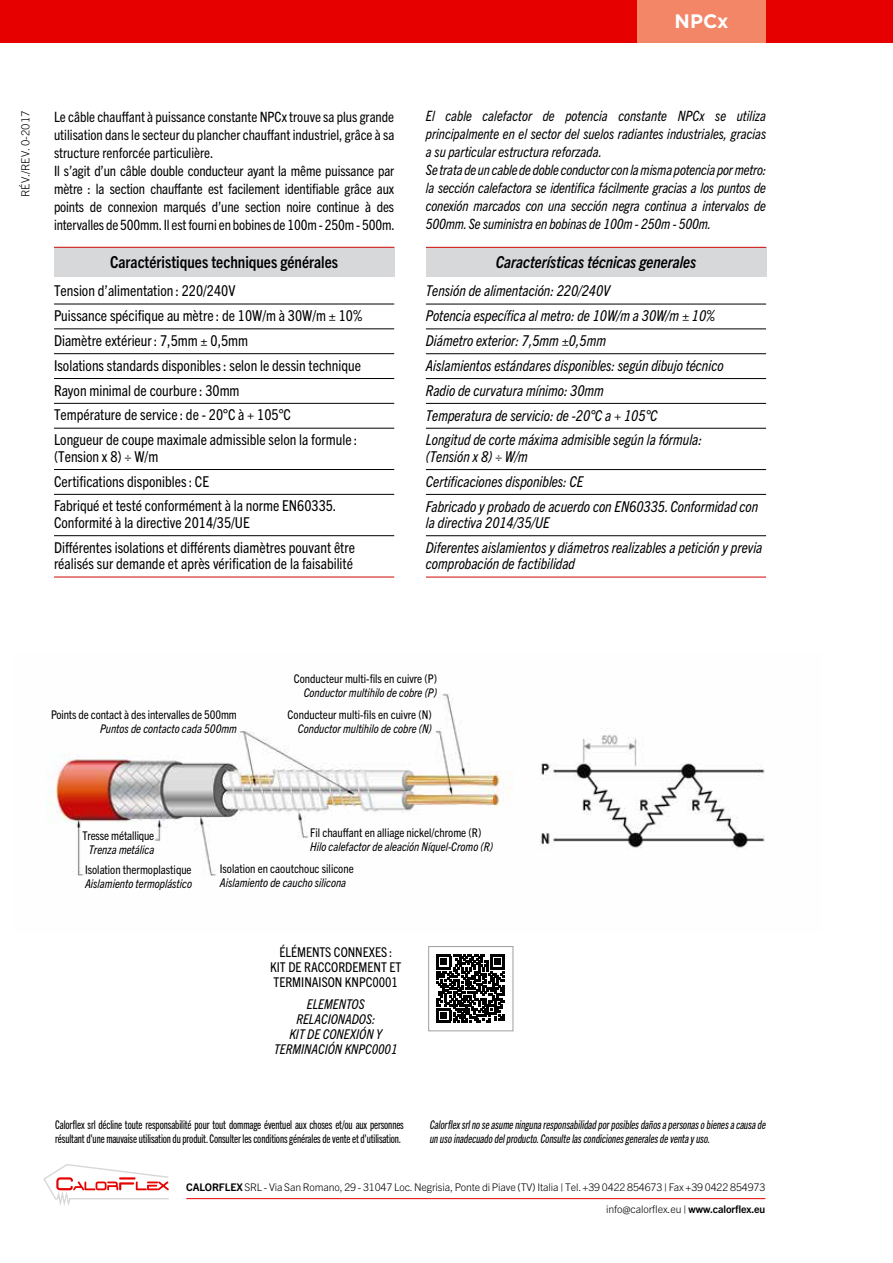
<style>
.page{position:relative;width:893px;height:1263px;background:#fff}
.page>*{position:absolute;margin:0;border:0;box-sizing:border-box;transform-origin:0 0}
.t1{font:700 19.5px "Gotham Pro";color:#fff}
.t2{font:700 condensed 16.5px "Trade Gothic Next LT Pro";color:#000}
.t3{font:italic 700 condensed 16.5px "Trade Gothic Next LT Pro";color:#000}
.t4{font:condensed 15px/24.8px "Trade Gothic Next LT Pro";color:#000}
.t5{font:italic condensed 15px/24.8px "Trade Gothic Next LT Pro";color:#000}
.t6{font:condensed 14.25px/18px "Trade Gothic Next LT Pro";letter-spacing:-.01em;color:#000}
.t7{font:italic condensed 14.25px/18px "Trade Gothic Next LT Pro";letter-spacing:-.01em;color:#000}
.t8{font:condensed 13.5px/15px "Trade Gothic Next LT Pro";color:#000;text-align:center}
.t9{font:italic condensed 13.5px/15px "Trade Gothic Next LT Pro";color:#000;text-align:center}
.t10{font:condensed 12px "Trade Gothic Next LT Pro";color:#000}
.t11{font:italic condensed 12px "Trade Gothic Next LT Pro";color:#000}
.t12{font:12px/13.5px "Trade Gothic Next LT Pro Cm";letter-spacing:-.01em;color:#000}
.t13{font:italic 12px/13.5px "Trade Gothic Next LT Pro Cm";color:#000}
.t14{font:300 11.25px "Trade Gothic Next LT Pro";color:#000}
.t15{font:300 10.5px/22.5px "Trade Gothic Next LT Pro";letter-spacing:-.01em;color:#000;text-align:right}
.s1{font-weight:700}
</style>
<div class="page">
<hr style="left:186px;top:1198px;width:579px;height:1px;background:#e60000">
<div style="left:0;top:0;width:893px;height:43px;background:#e60000"></div>
<div style="left:637px;top:0;width:129px;height:43px;background:#f28667"></div>
<svg style="left:43px;top:1164px;width:126px;height:42px"></svg>
<div style="left:54px;top:247px;width:340px;height:30px;background:#d7d8da"></div>
<hr style="left:54px;top:304px;width:340px;height:1px;background:#000">
<hr style="left:54px;top:329px;width:340px;height:1px;background:#000">
<hr style="left:54px;top:353px;width:340px;height:1px;background:#000">
<hr style="left:54px;top:378px;width:340px;height:1px;background:#000">
<hr style="left:54px;top:403px;width:340px;height:1px;background:#000">
<hr style="left:54px;top:428px;width:340px;height:1px;background:#000">
<hr style="left:54px;top:469px;width:340px;height:1px;background:#000">
<hr style="left:54px;top:494px;width:340px;height:1px;background:#000">
<hr style="left:54px;top:535px;width:340px;height:1px;background:#000">
<hr style="left:54px;top:577px;width:340px;height:1px;background:#cf0805">
<hr style="left:54px;top:247px;width:340px;height:1px;background:#cf0805">
<div style="left:426px;top:247px;width:340px;height:30px;background:#d7d8da"></div>
<hr style="left:426px;top:304px;width:340px;height:1px;background:#000">
<hr style="left:426px;top:329px;width:340px;height:1px;background:#000">
<hr style="left:426px;top:353px;width:340px;height:1px;background:#000">
<hr style="left:426px;top:378px;width:340px;height:1px;background:#000">
<hr style="left:426px;top:403px;width:340px;height:1px;background:#000">
<hr style="left:426px;top:428px;width:340px;height:1px;background:#000">
<hr style="left:426px;top:469px;width:340px;height:1px;background:#000">
<hr style="left:426px;top:494px;width:340px;height:1px;background:#000">
<hr style="left:426px;top:535px;width:340px;height:1px;background:#000">
<hr style="left:426px;top:577px;width:340px;height:1px;background:#cf0805">
<hr style="left:426px;top:247px;width:340px;height:1px;background:#cf0805">
<img style="left:46px;top:693px;width:719px;height:183px">
<svg style="left:437px;top:954px;width:68px;height:69px"></svg>
<div style="left:428px;top:946px;width:85px;height:85px;border:1px solid #9c9fa1"></div>
<h1 class="t1" style="left:675px;top:10px;width:56px">NPCx</h1>
<p class="t14" style="left:17px;top:197px;width:88px;rotate:-90deg">RÉV./REV. 0-2017</p>
<p class="t6" style="left:54px;top:107px;width:342px">Le câble chauffant à puissance constante NPCx trouve sa plus grande utilisation dans le secteur du plancher chauffant industriel, grâce à sa structure renforcée particulière.<br>Il s’agit d’un câble double conducteur ayant la même puissance par mètre : la section chauffante est facilement identifiable grâce aux points de connexion marqués d’une section noire continue à des intervalles de 500mm. Il est fourni en bobines de 100m - 250m - 500m.</p>
<p class="t2" style="left:110px;top:251px;width:230px">Caractéristiques techniques générales</p>
<p class="t4" style="left:54px;top:278px;width:310px">Tension d’alimentation : 220/240V<br>Puissance spécifique au mètre : de 10W/m à 30W/m ± 10% Diamètre extérieur : 7,5mm ± 0,5mm<br>Isolations standards disponibles : selon le dessin technique Rayon minimal de courbure : 30mm<br>Température de service : de - 20°C à + 105°C<br>Longueur de coupe maximale admissible selon la formule :</p>
<p class="t4" style="left:54px;top:443px;width:284px">(Tension x 8) ÷ W/m<br>Certifications disponibles : CE<br>Fabriqué et testé conformément à la norme EN60335.</p>
<p class="t4" style="left:54px;top:509px;width:302px">Conformité à la directive 2014/35/UE<br>Différentes isolations et différents diamètres pouvant être</p>
<p class="t4" style="left:54px;top:550px;width:300px">réalisés sur demande et après vérification de la faisabilité</p>
<p class="t7" style="left:426px;top:106px;width:342px">El cable calefactor de potencia constante NPCx se utiliza principalmente en el sector del suelos radiantes industriales, gracias a su particular estructura reforzada.<br>Se trata de un cable de doble conductor con la misma potencia por metro: la sección calefactora se identifica fácilmente gracias a los puntos de conexión marcados con una sección negra continua a intervalos de 500mm. Se suministra en bobinas de 100m - 250m - 500m.</p>
<p class="t3" style="left:496px;top:251px;width:202px">Características técnicas generales</p>
<p class="t5" style="left:426px;top:278px;width:299px">Tensión de alimentación: 220/240V<br>Potencia específica al metro: de 10W/m a 30W/m ± 10% Diámetro exterior: 7,5mm ±0,5mm<br>Aislamientos estándares disponibles: según dibujo técnico Radio de curvatura mínimo: 30mm<br>Temperatura de servicio: de -20°C a + 105°C<br>Longitud de corte máxima admisible según la fórmula:</p>
<p class="t5" style="left:426px;top:443px;width:334px">(Tensión x 8) ÷ W/m<br>Certificaciones disponibles: CE<br>Fabricado y probado de acuerdo con EN60335. Conformidad con</p>
<p class="t5" style="left:426px;top:509px;width:338px">la directiva 2014/35/UE<br>Diferentes aislamientos y diámetros realizables a petición y previa</p>
<p class="t5" style="left:426px;top:551px;width:151px">comprobación de factibilidad</p>
<p class="t10" style="left:51px;top:707px;width:187px">Points de contact à des intervalles de 500mm</p>
<p class="t11" style="left:100px;top:720px;width:138px">Puntos de contacto cada 500mm</p>
<p class="t10" style="left:82px;top:828px;width:73px">Tresse métallique</p>
<p class="t11" style="left:89px;top:841px;width:67px">Trenza metálica</p>
<p class="t10" style="left:294px;top:671px;width:145px">Conducteur multi-fils en cuivre (P)</p>
<p class="t11" style="left:304px;top:684px;width:135px">Conductor multihilo de cobre (P)</p>
<p class="t10" style="left:288px;top:707px;width:146px">Conducteur multi-fils en cuivre (N)</p>
<p class="t11" style="left:298px;top:720px;width:135px">Conductor multihilo de cobre (N)</p>
<p class="t10" style="left:310px;top:825px;width:173px">Fil chauffant en alliage nickel/chrome (R)</p>
<p class="t11" style="left:310px;top:838px;width:184px">Hilo calefactor de aleación Níquel-Cromo (R)</p>
<p class="t10" style="left:85px;top:862px;width:108px">Isolation thermoplastique</p>
<p class="t11" style="left:85px;top:875px;width:108px">Aislamiento termoplástico</p>
<p class="t10" style="left:220px;top:861px;width:135px">Isolation en caoutchouc silicone</p>
<p class="t11" style="left:220px;top:874px;width:128px">Aislamiento de caucho silicona</p>
<p class="t8" style="left:270px;top:944px;width:133px">ÉLÉMENTS CONNEXES :<br>KIT DE RACCORDEMENT ET<br>TERMINAISON KNPC0001</p>
<p class="t9" style="left:274px;top:995px;width:125px">ELEMENTOS<br>RELACIONADOS:<br>KIT DE CONEXIÓN Y<br>TERMINACIÓN KNPC0001</p>
<p class="t12" style="left:55px;top:1117px;width:350px">Calorflex srl décline toute responsabilité pour tout dommage éventuel aux choses et/ou aux personnes résultant d'une mauvaise utilisation du produit. Consulter les conditions générales de vente et d'utilisation.</p>
<p class="t13" style="left:429px;top:1117px;width:340px">Calorflexsrlnoseasumeningunaresponsabilidadporposiblesdañosapersonasobienesacausade unusoinadecuadodelproducto.Consultelascondicionesgeneralesdeventay uso.</p>
<p class="t15" style="left:186px;top:1175px;width:581px"><span class="s1">CALORFLEX</span> SRL - Via San Romano, 29 - 31047 Loc. Negrisia, Ponte di Piave (TV) Italia | Tel. +39 0422 854673 | Fax +39 0422 854973 info@calorflex.eu | <span class="s1">www.calorflex.eu</span></p>
</div>
